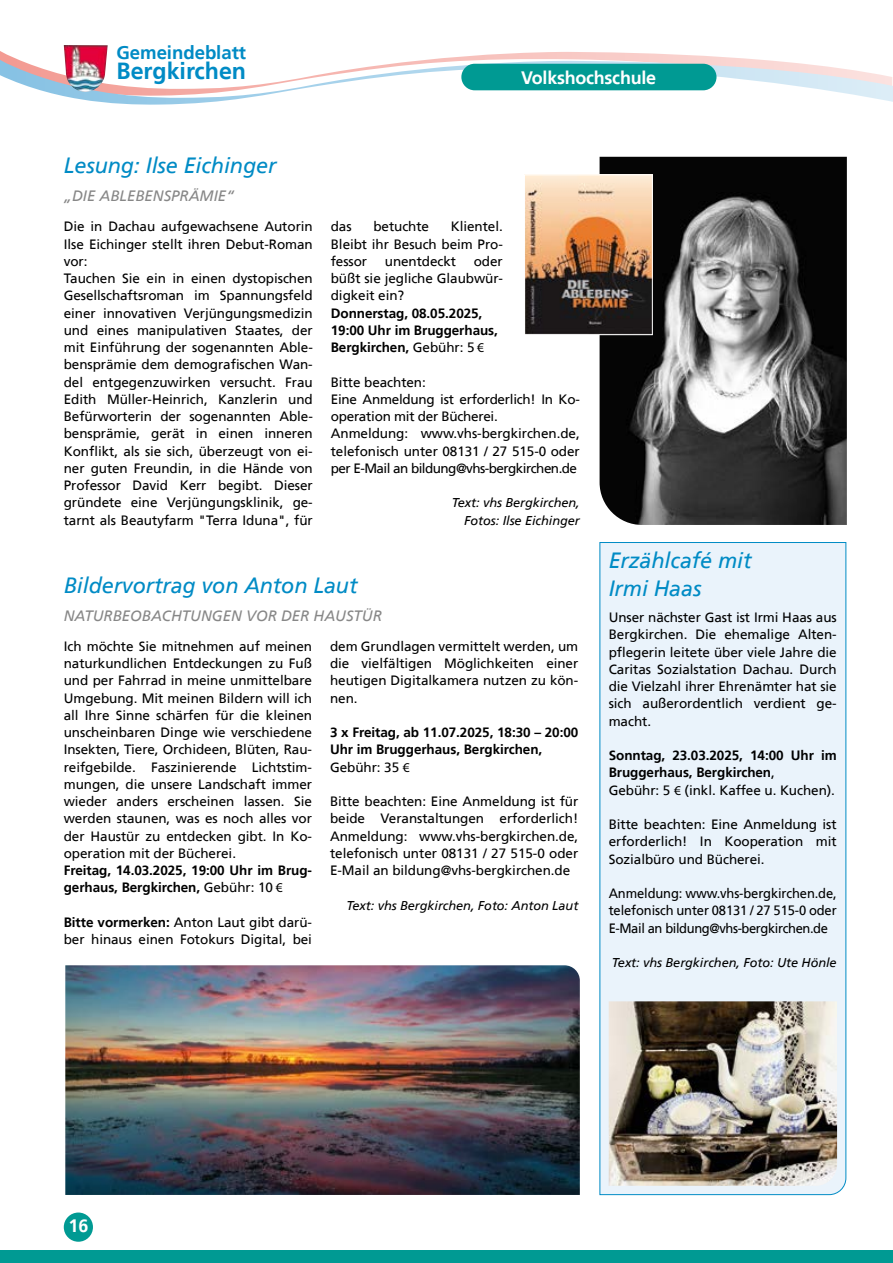
<style>
.page{position:relative;width:893px;height:1263px;background:#fff}
.page>*{position:absolute;margin:0;border:0;box-sizing:border-box;transform-origin:0 0}
.t1{font:700 23.25px "Frutiger";letter-spacing:-.005em;color:#008bc5}
.t2{font:italic 22.05px/28.5px "Frutiger 56";letter-spacing:-.005em;color:#008bc5}
.t3{font:700 18.6px "Frutiger";letter-spacing:-.005em;color:#008bc5}
.t4{font:700 18px "Frutiger";letter-spacing:-.015em;color:#fff}
.t5{font:italic 15px "Frutiger 56";color:#878787}
.t6{font:13.5px/17.2px "Frutiger 55 Roman";letter-spacing:-.005em;color:#000;text-align:justify}
.t7{font:700 13.5px/17.2px "Frutiger";letter-spacing:-.005em;color:#000}
.t8{font:13.5px/17.2px "Frutiger 55 Roman";letter-spacing:-.005em;color:#000;text-align:justify;scale:.96 1}
.t9{font:italic 12.75px/17.2px "Frutiger 56";letter-spacing:-.005em;color:#000;text-align:right}
.s1{font-family:"Frutiger 55 Roman";font-weight:400}
.s2{font-family:"Myriad Pro";font-weight:400}
.s3{font-family:"Frutiger";font-weight:700}
.s4{font-family:"Myriad Pro"}
</style>
<div class="page">
<svg style="left:0;top:53px;width:893px;height:52px"></svg>
<div style="left:461px;top:64px;width:255px;height:26px;background:#009a93;border-radius:13px"></div>
<div style="left:0;top:1250px;width:893px;height:13px;background:#009a93"></div>
<div style="left:64px;top:1212px;width:29px;height:30px;background:#009a93;border-radius:50%"></div>
<img style="left:64px;top:45px;width:44px;height:47px">
<img style="left:65px;top:965px;width:515px;height:230px">
<img style="left:600px;top:157px;width:247px;height:368px">
<img style="left:526px;top:176px;width:125px;height:157px">
<div style="left:524px;top:174px;width:129px;height:161px;border:1px solid #fff"></div>
<div style="left:599px;top:542px;width:247px;height:653px;background:#eaf3fb"></div>
<img style="left:609px;top:1001px;width:228px;height:185px">
<h3 class="t3" style="left:117px;top:44px;width:131px">Gemeindeblatt</h3>
<h1 class="t1" style="left:117px;top:60px;width:131px">Bergkirchen</h1>
<h3 class="t4" style="left:521px;top:70px;width:136px">Volkshochschule</h3>
<h2 class="t2" style="left:64px;top:153px;width:214px">Lesung: Ilse Eichinger</h2>
<p class="t5" style="left:64px;top:189px;width:172px">„DIE ABLEBENSPRÄMIE“</p>
<p class="t6" style="left:64px;top:219px;width:251px;text-align:left">Die in Dachau aufgewachsene Autorin Ilse Eichinger stellt ihren Debut-Roman vor:<br>Tauchen Sie ein in einen dystopischen Gesellschaftsroman im Spannungsfeld einer innovativen Verjüngungsmedizin und eines manipulativen Staates, der mit Einführung der sogenannten Able&shy;bensprämie dem demografischen Wan&shy;del entgegenzuwirken versucht. Frau Edith Müller-Heinrich, Kanzlerin und Befürworterin der sogenannten Able&shy;bensprämie, gerät in einen inneren Konflikt, als sie sich, überzeugt von ei&shy;ner guten Freundin, in die Hände von Professor David Kerr begibt. Dieser gründete eine Verjüngungsklinik, ge&shy;tarnt als Beautyfarm "Terra Iduna", für</p>
<p class="t6" style="left:331px;top:219px;width:22px">das</p>
<p class="t6" style="left:373px;top:219px;width:57px">betuchte</p>
<p class="t6" style="left:331px;top:219px;width:174px;text-indent:120px">Klientel.<br>Bleibt ihr Besuch beim Pro&shy;fessor</p>
<p class="t6" style="left:331px;top:253px;width:174px;text-indent:143px">oder büßt sie jegliche Glaubwür&shy;digkeit ein?</p>
<p class="t7" style="left:331px;top:305px;width:169px">Donnerstag, 08.05.2025,<br>19:00 Uhr im Bruggerhaus,<br>Bergkirchen, <span class="s1">Gebühr: 5</span> <span class="s2">€</span></p>
<p class="t6" style="left:331px;top:374px;width:251px;text-align:left">Bitte beachten:<br>Eine Anmeldung ist erforderlich! In Ko&shy;operation mit der Bücherei.<br>Anmeldung: www.vhs-bergkirchen.de, telefonisch unter 08131 / 27 515-0 oder per E-Mail an bildung@vhs-bergkirchen.de</p>
<p class="t9" style="left:452px;top:495px;width:130px">Text: vhs Bergkirchen,<br>Fotos: Ilse Eichinger</p>
<p class="t6" style="left:385px;top:253px;width:73px">unentdeckt</p>
<h2 class="t2" style="left:64px;top:572px;width:295px">Bildervortrag von Anton Laut</h2>
<p class="t5" style="left:64px;top:609px;width:320px">NATURBEOBACHTUNGEN VOR DER HAUSTÜR</p>
<p class="t6" style="left:64px;top:638px;width:250px">Ich möchte Sie mitnehmen auf meinen naturkundlichen Entdeckungen zu Fuß und per Fahrrad in meine unmittelbare Umgebung. Mit meinen Bildern will ich all Ihre Sinne schärfen für die kleinen unscheinbaren Dinge wie verschiedene Insekten, Tiere, Orchideen, Blüten, Rau&shy;reifgebilde. Faszinierende Lichtstim&shy;mungen, die unsere Landschaft immer wieder anders erscheinen lassen. Sie werden staunen, was es noch alles vor der Haustür zu entdecken gibt. In Ko&shy;operation mit der Bücherei.</p>
<p class="t7" style="left:64px;top:863px;width:250px">Freitag, 14.03.2025, 19:00 Uhr im Brug&shy;gerhaus, Bergkirchen, <span class="s1">Gebühr: 10</span> <span class="s2">€</span></p>
<p class="t6" style="left:64px;top:914px;width:250px"><span class="s3">Bitte vormerken:</span> Anton Laut gibt darü&shy;ber hinaus einen Fotokurs Digital, bei</p>
<p class="t6" style="left:330px;top:638px;width:250px">dem Grundlagen vermittelt werden, um die vielfältigen Möglichkeiten einer heutigen Digitalkamera nutzen zu kön&shy;nen.</p>
<p class="t7" style="left:330px;top:725px;width:250px">3 x Freitag, ab 11.07.2025, 18:30 – 20:00<br>Uhr im Bruggerhaus, Bergkirchen,</p>
<p class="t6" style="left:330px;top:759px;width:81px">Gebühr: 35 <span class="s4">€</span></p>
<p class="t6" style="left:330px;top:793px;width:250px">Bitte beachten: Eine Anmeldung ist für beide Veranstaltungen erforderlich!<br>Anmeldung: www.vhs-bergkirchen.de, telefonisch unter 08131 / 27 515-0 oder E-Mail an bildung@vhs-bergkirchen.de</p>
<p class="t9" style="left:346px;top:897px;width:233px">Text: vhs Bergkirchen, Foto: Anton Laut</p>
<h2 class="t2" style="left:609px;top:547px;width:144px">Erzählcafé mit<br>Irmi Haas</h2>
<p class="t6" style="left:609px;top:609px;width:230px">Unser nächster Gast ist Irmi Haas aus Bergkirchen. Die ehemalige Alten&shy;pflegerin leitete über viele Jahre die Caritas Sozialstation Dachau. Durch die Vielzahl ihrer Ehrenämter hat sie sich außerordentlich verdient ge&shy;macht.</p>
<p class="t7" style="left:609px;top:748px;width:229px">Sonntag, 23.03.2025, 14:00 Uhr im<br>Bruggerhaus, Bergkirchen<span class="s1">,</span></p>
<p class="t6" style="left:609px;top:782px;width:228px">Gebühr: 5 <span class="s4">€</span> (inkl. Kaffee u. Kuchen).</p>
<p class="t6" style="left:609px;top:817px;width:230px">Bitte beachten: Eine Anmeldung ist erforderlich! In Kooperation mit Sozialbüro und Bücherei.</p>
<p class="t8" style="left:609px;top:885px;width:239px">Anmeldung: www.vhs-bergkirchen.de, telefonisch unter 08131 / 27 515-0 oder E-Mail an bildung@vhs-bergkirchen.de</p>
<p class="t9" style="left:612px;top:955px;width:226px">Text: vhs Bergkirchen, Foto: Ute Hönle</p>
<h3 class="t4" style="left:68px;top:1218px;width:22px">16</h3>
</div>
